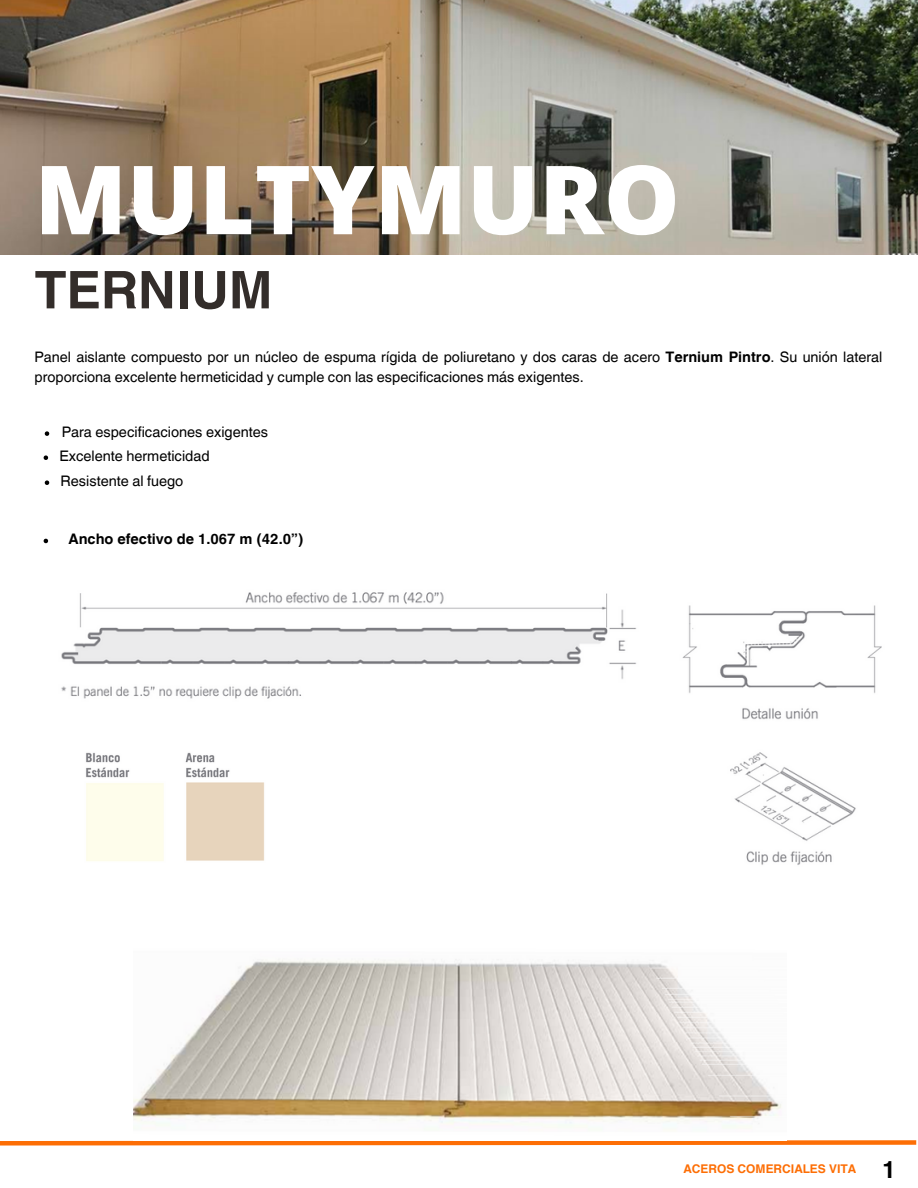
<style>
.page{position:relative;width:918px;height:1188px;background:#fff}
.page>*{position:absolute;margin:0;border:0;box-sizing:border-box;transform-origin:0 0}
.t1{font:800 95.55px "Open Sans";color:#fff}
.t2{font:700 52.05px "Helvetica World";color:#332d2a}
.t3{font:700 24px "Helvetica World";color:#000}
.t4{font:14.55px/20.2px "Helvetica World";color:#000}
.t5{font:700 14.55px "Helvetica World";color:#000}
.t6{font:700 12px "Helvetica World";color:#fd6e05}
.s1{font-weight:700}
</style>
<div class="page">
<img style="left:0;top:0;width:918px;height:254px">
<svg style="left:0;top:1140px;width:917px;height:6px"></svg>
<img style="left:134px;top:959px;width:647px;height:169px">
<img style="left:682px;top:605px;width:200px;height:260px">
<img style="left:86px;top:752px;width:178px;height:109px">
<img style="left:61px;top:592px;width:576px;height:107px">
<svg style="left:45px;top:431px;width:4px;height:5px"></svg>
<svg style="left:44px;top:455px;width:4px;height:5px"></svg>
<svg style="left:45px;top:480px;width:4px;height:5px"></svg>
<svg style="left:44px;top:539px;width:4px;height:4px"></svg>
<p class="t1" style="left:35px;top:132px;width:647px">MULTYMURO</p>
<p class="t2" style="left:35px;top:247px;width:239px">TERNIUM</p>
<p class="t4" style="left:35px;top:347px;width:849px">Panel aislante compuesto por un núcleo de espuma rígida de poliuretano y dos caras de acero <span class="s1">Ternium Pintro</span>. Su unión lateral proporciona excelente hermeticidad y cumple con las especificaciones más exigentes.</p>
<p class="t4" style="left:62px;top:422px;width:208px">Para especificaciones exigentes</p>
<p class="t4" style="left:59px;top:446px;width:152px">Excelente hermeticidad</p>
<p class="t4" style="left:61px;top:471px;width:124px">Resistente al fuego</p>
<p class="t5" style="left:69px;top:527px;width:236px">Ancho efectivo de 1.067 m (42.0”)</p>
<p class="t6" style="left:683px;top:1158px;width:174px">ACEROS COMERCIALES VITA</p>
<p class="t3" style="left:882px;top:1150px;width:15px">1</p>
</div>
